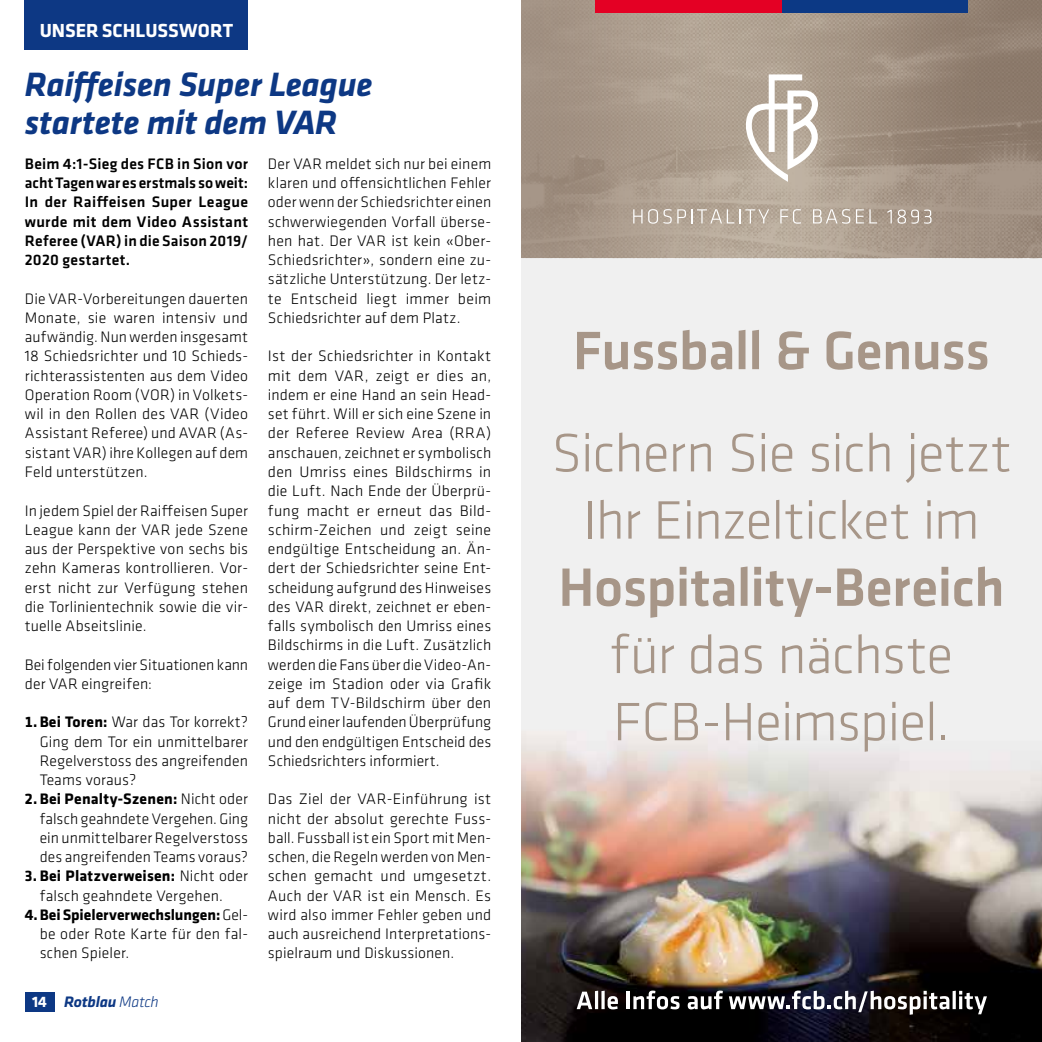
<style>
.page{position:relative;width:1042px;height:1042px;background:#fff}
.page>*{position:absolute;margin:0;border:0;box-sizing:border-box;transform-origin:0 0}
.t1{font:italic 700 35px/38.5px "Klavika";letter-spacing:-.005em;color:#0d3884}
.t2{font:700 19.6px "Klavika";color:#fff}
.t3{font:300 15.75px/19.2px "Klavika";letter-spacing:.01em;color:#000;text-align:justify}
.t4{font:500 15.75px/19.2px "Klavika";letter-spacing:.02em;color:#000;text-align:justify}
.t5{font:700 15.75px "Klavika";letter-spacing:.005em;color:#000}
.t6{font:italic 700 15.75px "Klavika";letter-spacing:-.015em;color:#0d3884}
.s1{font-weight:700}
.s2{font-weight:300}
.s3{font-style:normal;color:#fff}
</style>
<div class="page">
<div style="left:25px;top:992px;width:30px;height:20px;background:#0d3884"></div>
<div style="left:25px;top:0;width:223px;height:50px;background:#0d3884"></div>
<img style="left:521px;top:0;width:521px;height:1042px">
<svg style="left:577px;top:332px;width:51px;height:38px"></svg>
<svg style="left:634px;top:341px;width:43px;height:29px"></svg>
<svg style="left:683px;top:330px;width:49px;height:40px"></svg>
<svg style="left:738px;top:330px;width:7px;height:39px"></svg>
<svg style="left:752px;top:330px;width:7px;height:39px"></svg>
<svg style="left:778px;top:331px;width:31px;height:39px"></svg>
<svg style="left:826px;top:331px;width:26px;height:39px"></svg>
<svg style="left:858px;top:341px;width:22px;height:29px"></svg>
<svg style="left:886px;top:341px;width:23px;height:28px"></svg>
<svg style="left:915px;top:342px;width:23px;height:28px"></svg>
<svg style="left:944px;top:341px;width:43px;height:29px"></svg>
<svg style="left:556px;top:433px;width:22px;height:39px"></svg>
<svg style="left:585px;top:444px;width:4px;height:27px"></svg>
<svg style="left:585px;top:433px;width:4px;height:6px"></svg>
<svg style="left:596px;top:443px;width:16px;height:29px"></svg>
<svg style="left:619px;top:432px;width:20px;height:39px"></svg>
<svg style="left:646px;top:443px;width:20px;height:29px"></svg>
<svg style="left:673px;top:443px;width:12px;height:28px"></svg>
<svg style="left:691px;top:443px;width:20px;height:28px"></svg>
<svg style="left:732px;top:433px;width:22px;height:39px"></svg>
<hr style="left:762px;top:444px;width:3px;height:27px;background:#a79688">
<svg style="left:762px;top:433px;width:3px;height:6px"></svg>
<svg style="left:772px;top:443px;width:20px;height:29px"></svg>
<svg style="left:812px;top:443px;width:17px;height:29px"></svg>
<hr style="left:836px;top:444px;width:3px;height:27px;background:#a79688">
<svg style="left:836px;top:433px;width:3px;height:6px"></svg>
<svg style="left:846px;top:443px;width:17px;height:29px"></svg>
<svg style="left:869px;top:432px;width:20px;height:39px"></svg>
<svg style="left:906px;top:433px;width:8px;height:50px"></svg>
<svg style="left:921px;top:437px;width:42px;height:35px"></svg>
<svg style="left:969px;top:437px;width:40px;height:35px"></svg>
<hr style="left:588px;top:501px;width:4px;height:37px;background:#a79688">
<svg style="left:600px;top:500px;width:20px;height:38px"></svg>
<svg style="left:628px;top:511px;width:12px;height:27px"></svg>
<svg style="left:658px;top:501px;width:21px;height:37px"></svg>
<hr style="left:687px;top:511px;width:3px;height:27px;background:#a79688">
<svg style="left:687px;top:500px;width:3px;height:6px"></svg>
<svg style="left:698px;top:511px;width:20px;height:27px"></svg>
<svg style="left:725px;top:511px;width:44px;height:28px"></svg>
<hr style="left:776px;top:500px;width:3px;height:38px;background:#a79688">
<svg style="left:785px;top:504px;width:17px;height:35px"></svg>
<hr style="left:809px;top:511px;width:3px;height:27px;background:#a79688">
<svg style="left:809px;top:500px;width:3px;height:6px"></svg>
<svg style="left:819px;top:511px;width:17px;height:28px"></svg>
<svg style="left:842px;top:500px;width:66px;height:39px"></svg>
<hr style="left:927px;top:511px;width:3px;height:27px;background:#a79688">
<svg style="left:927px;top:500px;width:3px;height:6px"></svg>
<svg style="left:938px;top:511px;width:37px;height:27px"></svg>
<svg style="left:562px;top:568px;width:28px;height:38px"></svg>
<svg style="left:597px;top:578px;width:76px;height:40px"></svg>
<svg style="left:680px;top:567px;width:54px;height:39px"></svg>
<svg style="left:741px;top:566px;width:6px;height:40px"></svg>
<svg style="left:754px;top:567px;width:59px;height:50px"></svg>
<div style="left:816px;top:587px;width:14px;height:6px;background:#a79688"></div>
<svg style="left:837px;top:568px;width:53px;height:38px"></svg>
<svg style="left:896px;top:567px;width:52px;height:39px"></svg>
<svg style="left:954px;top:578px;width:18px;height:28px"></svg>
<svg style="left:978px;top:566px;width:23px;height:40px"></svg>
<svg style="left:612px;top:633px;width:42px;height:40px"></svg>
<svg style="left:662px;top:645px;width:12px;height:28px"></svg>
<svg style="left:691px;top:634px;width:20px;height:39px"></svg>
<svg style="left:718px;top:645px;width:20px;height:28px"></svg>
<svg style="left:744px;top:645px;width:18px;height:28px"></svg>
<svg style="left:782px;top:645px;width:20px;height:28px"></svg>
<svg style="left:809px;top:638px;width:19px;height:35px"></svg>
<svg style="left:835px;top:645px;width:17px;height:28px"></svg>
<svg style="left:858px;top:634px;width:20px;height:39px"></svg>
<svg style="left:885px;top:645px;width:17px;height:28px"></svg>
<svg style="left:908px;top:639px;width:42px;height:34px"></svg>
<svg style="left:618px;top:703px;width:21px;height:37px"></svg>
<svg style="left:645px;top:702px;width:22px;height:39px"></svg>
<svg style="left:675px;top:703px;width:23px;height:37px"></svg>
<svg style="left:705px;top:723px;width:13px;height:3px"></svg>
<svg style="left:726px;top:703px;width:25px;height:37px"></svg>
<svg style="left:758px;top:712px;width:20px;height:29px"></svg>
<svg style="left:785px;top:713px;width:4px;height:27px"></svg>
<svg style="left:785px;top:702px;width:4px;height:6px"></svg>
<svg style="left:797px;top:712px;width:36px;height:28px"></svg>
<svg style="left:840px;top:712px;width:17px;height:29px"></svg>
<svg style="left:864px;top:712px;width:20px;height:40px"></svg>
<hr style="left:892px;top:713px;width:3px;height:27px;background:#a79688">
<svg style="left:892px;top:702px;width:3px;height:6px"></svg>
<svg style="left:903px;top:712px;width:20px;height:29px"></svg>
<hr style="left:930px;top:701px;width:3px;height:39px;background:#a79688">
<svg style="left:941px;top:735px;width:4px;height:5px"></svg>
<svg style="left:577px;top:991px;width:15px;height:18px"></svg>
<hr style="left:595px;top:990px;width:3px;height:19px;background:#fff">
<svg style="left:601px;top:990px;width:4px;height:19px"></svg>
<svg style="left:607px;top:996px;width:11px;height:13px"></svg>
<hr style="left:626px;top:991px;width:4px;height:18px;background:#fff">
<svg style="left:633px;top:990px;width:46px;height:19px"></svg>
<svg style="left:688px;top:990px;width:35px;height:19px"></svg>
<svg style="left:729px;top:990px;width:220px;height:25px"></svg>
<svg style="left:952px;top:990px;width:4px;height:19px"></svg>
<svg style="left:959px;top:991px;width:28px;height:23px"></svg>
<div style="left:781px;top:0;width:186px;height:12px;background:#0c3985"></div>
<div style="left:595px;top:0;width:186px;height:12px;background:#e40024"></div>
<svg style="left:633px;top:209px;width:9px;height:14px"></svg>
<svg style="left:648px;top:209px;width:121px;height:15px;background:#c0b4a8"></svg>
<svg style="left:780px;top:209px;width:21px;height:15px"></svg>
<svg style="left:813px;top:209px;width:37px;height:15px"></svg>
<svg style="left:856px;top:209px;width:21px;height:14px"></svg>
<svg style="left:887px;top:210px;width:44px;height:14px"></svg>
<svg style="left:746px;top:74px;width:72px;height:108px"></svg>
<p class="t2" style="left:40px;top:17px;width:195px">UNSER SCHLUSSWORT</p>
<h1 class="t1" style="left:25px;top:63px;width:349px">Raiffeisen Super League startete mit dem VAR</h1>
<p class="t4" style="left:25px;top:154px;width:225px">Beim 4:1-Sieg des FCB in Sion vor acht Tagen war es erstmals so weit:<br>In der Raiffeisen Super League wurde mit dem Video Assistant Referee (VAR) in die Saison 2019/ 2020 gestartet.</p>
<p class="t3" style="left:25px;top:289px;width:225px">Die VAR-Vorbereitungen dauerten Monate, sie waren intensiv und aufwändig. Nun werden insgesamt 18 Schiedsrichter und 10 Schieds&shy;richterassistenten aus dem Video Operation Room (VOR) in Volkets&shy;wil in den Rollen des VAR (Video Assistant Referee) und AVAR (As&shy;sistant VAR) ihre Kollegen auf dem Feld unterstützen.</p>
<p class="t3" style="left:25px;top:500px;width:225px">In jedem Spiel der Raiffeisen Super League kann der VAR jede Szene aus der Perspektive von sechs bis zehn Kameras kontrollieren. Vor&shy;erst nicht zur Verfügung stehen die Torlinientechnik sowie die vir&shy;tuelle Abseitslinie.</p>
<p class="t3" style="left:25px;top:654px;width:225px">Bei folgenden vier Situationen kann der VAR eingreifen:</p>
<p class="t3" style="left:40px;top:712px;width:210px;text-indent:-15px"><span class="s1">1.Bei Toren:</span> War das Tor korrekt?<br>Ging dem Tor ein unmittelbarer Regelverstoss des angreifenden Teams voraus?</p>
<p class="t3" style="left:40px;top:789px;width:210px;text-indent:-15px"><span class="s1">2. Bei Penalty-Szenen:</span> Nicht oder falsch geahndete Vergehen. Ging ein unmittelbarer Regelverstoss des angreifenden Teams voraus?</p>
<p class="t5" style="left:25px;top:865px;width:225px">3. Bei Platzverweisen: <span class="s2">Nicht oder</span></p>
<p class="t3" style="left:40px;top:885px;width:185px">falsch geahndete Vergehen.</p>
<p class="t5" style="left:25px;top:903px;width:225px">4.Bei Spielerverwechslungen: <span class="s2">Gel-</span></p>
<p class="t3" style="left:40px;top:924px;width:210px">be oder Rote Karte für den fal-</p>
<p class="t3" style="left:40px;top:943px;width:91px">schen Spieler.</p>
<p class="t3" style="left:268px;top:154px;width:225px">Der VAR meldet sich nur bei einem klaren und offensichtlichen Fehler oder wenn der Schiedsrichter einen schwerwiegenden Vorfall überse&shy;hen hat. Der VAR ist kein «Ober-Schiedsrichter», sondern eine zu&shy;sätzliche Unterstützung. Der letz&shy;te Entscheid liegt immer beim Schiedsrichter auf dem Platz.</p>
<p class="t3" style="left:268px;top:346px;width:225px">Ist der Schiedsrichter in Kontakt mit dem VAR, zeigt er dies an, indem er eine Hand an sein Head&shy;set führt. Will er sich eine Szene in der Referee Review Area (RRA) anschauen, zeichnet er symbolisch den Umriss eines Bildschirms in die Luft. Nach Ende der Überprü&shy;fung macht er erneut das Bild&shy;schirm-Zeichen und zeigt seine endgültige Entscheidung an. Än&shy;dert der Schiedsrichter seine Ent&shy;scheidung aufgrund des Hinweises des VAR direkt, zeichnet er eben&shy;falls symbolisch den Umriss eines Bildschirms in die Luft. Zusätzlich werden die Fans über die Video-An&shy;zeige im Stadion oder via Grafik auf dem TV-Bildschirm über den Grund einer laufenden Überprüfung und den endgültigen Entscheid des Schiedsrichters informiert.</p>
<p class="t3" style="left:268px;top:789px;width:225px">Das Ziel der VAR-Einführung ist nicht der absolut gerechte Fuss&shy;ball. Fussball ist ein Sport mit Men&shy;schen, die Regeln werden von Men&shy;schen gemacht und umgesetzt.<br>Auch der VAR ist ein Mensch. Es wird also immer Fehler geben und auch ausreichend Interpretations&shy;spielraum und Diskussionen.</p>
<p class="t6" style="left:32px;top:990px;width:128px"><span class="s3">14</span> Rotblau <span class="s2">Match</span></p>
</div>
